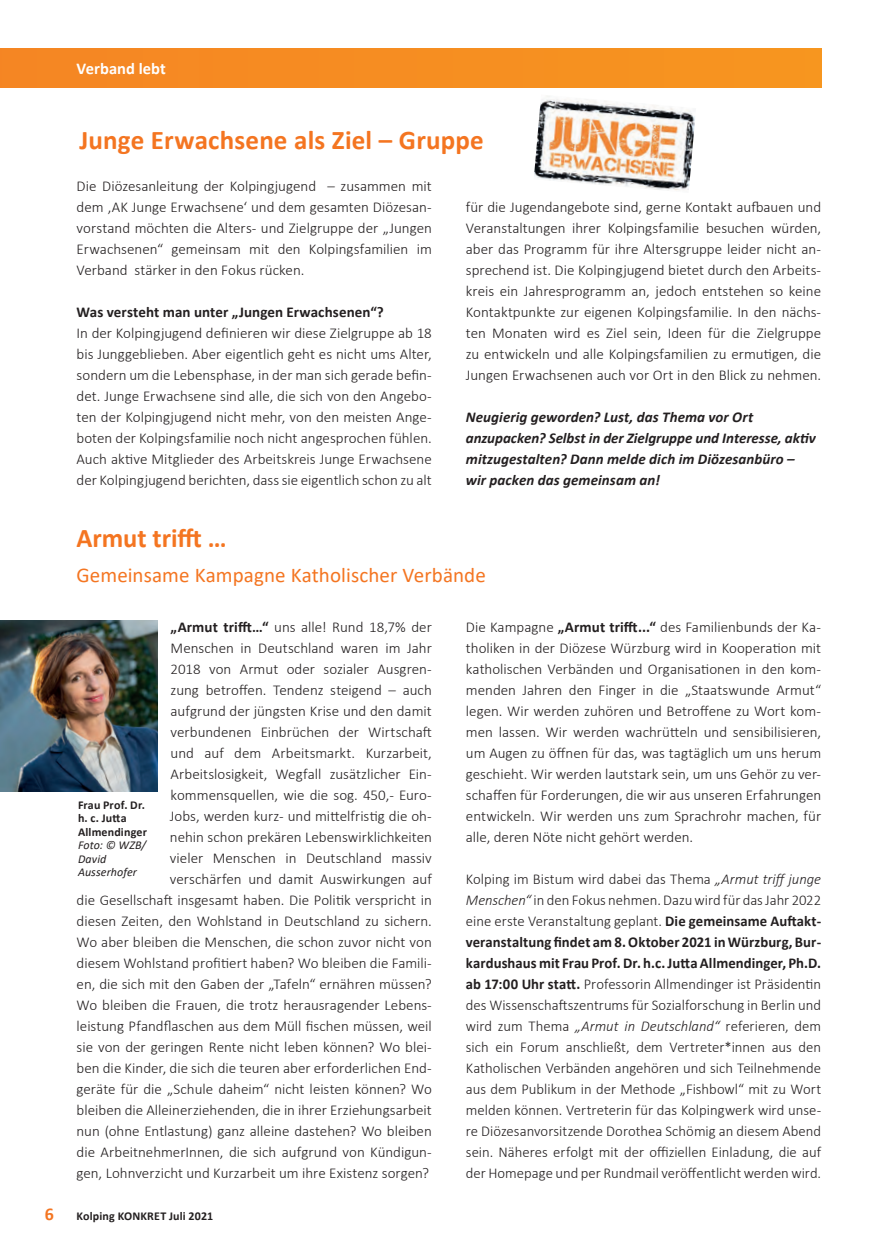
<style>
.page{position:relative;width:885px;height:1255px;background:#fff}
.page>*{position:absolute;margin:0;border:0;box-sizing:border-box;transform-origin:0 0}
.t1{font:700 27px "Calibri";letter-spacing:.005em;color:#f47521}
.t2{font:21px "Calibri";letter-spacing:.005em;color:#f47521}
.t3{font:700 18px "Calibri";color:#f47521}
.t4{font:700 16.5px "Calibri";color:#fff}
.t5{font:300 15px/21px "Calibri";color:#231f20;text-align:justify}
.t6{font:italic 700 15px/21px "Calibri";letter-spacing:.005em;color:#231f20}
.t7{font:700 15px "Calibri";letter-spacing:.005em;color:#231f20}
.t8{font:700 12px/13.5px "Calibri";letter-spacing:.015em;color:#231f20}
.t9{font:italic 12px/13.5px "Calibri";letter-spacing:.005em;color:#231f20}
.s1{font-weight:700}
.s2{font-style:italic}
</style>
<div class="page">
<img style="left:0;top:620px;width:158px;height:171px">
<div style="left:0;top:48px;width:821px;height:39px;background:#f68d22"></div>
<img style="left:534px;top:96px;width:161px;height:94px">
<p class="t4" style="left:77px;top:57px;width:91px">Verband lebt</p>
<h1 class="t1" style="left:79px;top:120px;width:406px">Junge Erwachsene als Ziel – Gruppe</h1>
<p class="t5" style="left:77px;top:175px;width:357px">Die Diözesanleitung der Kolpingjugend – zusammen mit dem ‚AK Junge Erwachsene‘ und dem gesamten Diözesan&shy;vorstand möchten die Alters- und Zielgruppe der „Jungen Erwachsenen“ gemeinsam mit den Kolpingsfamilien im Verband stärker in den Fokus rücken.</p>
<p class="t7" style="left:77px;top:301px;width:309px">Was versteht man unter „Jungen Erwachsenen“?</p>
<p class="t5" style="left:77px;top:322px;width:357px">In der Kolpingjugend definieren wir diese Zielgruppe ab 18 bis Junggeblieben. Aber eigentlich geht es nicht ums Alter, sondern um die Lebensphase, in der man sich gerade befin&shy;det. Junge Erwachsene sind alle, die sich von den Angebo&shy;ten der Kolpingjugend nicht mehr, von den meisten Ange&shy;boten der Kolpingsfamilie noch nicht angesprochen fühlen.<br>Auch aktive Mitglieder des Arbeitskreis Junge Erwachsene der Kolpingjugend berichten, dass sie eigentlich schon zu alt</p>
<p class="t5" style="left:466px;top:196px;width:357px">für die Jugendangebote sind, gerne Kontakt aufbauen und Veranstaltungen ihrer Kolpingsfamilie besuchen würden, aber das Programm für ihre Altersgruppe leider nicht an&shy;sprechend ist. Die Kolpingjugend bietet durch den Arbeits&shy;kreis ein Jahresprogramm an, jedoch entstehen so keine Kontaktpunkte zur eigenen Kolpingsfamilie. In den nächs&shy;ten Monaten wird es Ziel sein, Ideen für die Zielgruppe zu entwickeln und alle Kolpingsfamilien zu ermutigen, die Jungen Erwachsenen auch vor Ort in den Blick zu nehmen.</p>
<p class="t6" style="left:466px;top:406px;width:351px">Neugierig geworden? Lust, das Thema vor Ort anzupacken? Selbst in der Zielgruppe und Interesse, aktiv mitzugestalten? Dann melde dich im Diözesanbüro – wir packen das gemeinsam an!</p>
<h1 class="t1" style="left:77px;top:519px;width:152px">Armut trifft …</h1>
<h2 class="t2" style="left:77px;top:561px;width:411px">Gemeinsame Kampagne Katholischer Verbände</h2>
<p class="t5" style="left:77px;top:616px;width:357px;text-align:right"><span class="s1">„Armut trifft…“</span> uns alle! Rund 18,7% der<br>Menschen in Deutschland waren im Jahr<br>2018 von Armut oder sozialer Ausgren-<br>zung betroffen. Tendenz steigend – auch<br>aufgrund der jüngsten Krise und den damit<br>verbundenen Einbrüchen der Wirtschaft<br>und auf dem Arbeitsmarkt. Kurzarbeit, Arbeitslosigkeit, Wegfall zusätzlicher Ein&shy;kommensquellen, wie die sog. 450,- Euro-<br>Jobs, werden kurz- und mittelfristig die oh-<br>nehin schon prekären Lebenswirklichkeiten<br>vieler Menschen in Deutschland massiv<br>verschärfen und damit Auswirkungen auf<br>die Gesellschaft insgesamt haben. Die Politik verspricht in diesen Zeiten, den Wohlstand in Deutschland zu sichern.<br>Wo aber bleiben die Menschen, die schon zuvor nicht von diesem Wohlstand profitiert haben? Wo bleiben die Famili&shy;en, die sich mit den Gaben der „Tafeln“ ernähren müssen?<br>Wo bleiben die Frauen, die trotz herausragender Lebens&shy;leistung Pfandflaschen aus dem Müll fischen müssen, weil sie von der geringen Rente nicht leben können? Wo blei&shy;ben die Kinder, die sich die teuren aber erforderlichen End&shy;geräte für die „Schule daheim“ nicht leisten können? Wo bleiben die Alleinerziehenden, die in ihrer Erziehungsarbeit nun (ohne Entlastung) ganz alleine dastehen? Wo bleiben die ArbeitnehmerInnen, die sich aufgrund von Kündigun&shy;gen, Lohnverzicht und Kurzarbeit um ihre Existenz sorgen?</p>
<p class="t5" style="left:466px;top:616px;width:357px">Die Kampagne <span class="s1">„Armut trifft...“</span> des Familienbunds der Ka&shy;tholiken in der Diözese Würzburg wird in Kooperation mit katholischen Verbänden und Organisationen in den kom&shy;menden Jahren den Finger in die „Staatswunde Armut“ legen. Wir werden zuhören und Betroffene zu Wort kom&shy;men lassen. Wir werden wachrütteln und sensibilisieren, um Augen zu öffnen für das, was tagtäglich um uns herum geschieht. Wir werden lautstark sein, um uns Gehör zu ver&shy;schaffen für Forderungen, die wir aus unseren Erfahrungen entwickeln. Wir werden uns zum Sprachrohr machen, für alle, deren Nöte nicht gehört werden.</p>
<p class="t8" style="left:78px;top:797px;width:70px">Frau Prof. Dr. h. c. Jutta<br>Allmendinger</p>
<p class="t9" style="left:78px;top:838px;width:70px">Foto: © WZB/<br>David<br>Ausserhofer</p>
<p class="t5" style="left:466px;top:868px;width:357px">Kolping im Bistum wird dabei das Thema <span class="s2">„Armut triff junge Menschen“</span> in den Fokus nehmen. Dazu wird für das Jahr 2022 eine erste Veranstaltung geplant. <span class="s1">Die gemeinsame Auftakt&shy;veranstaltung findet am 8. Oktober 2021 in Würzburg, Bur&shy;kardushaus mit Frau Prof. Dr. h.c. Jutta Allmendinger, Ph.D. ab 17:00 Uhr statt.</span> Professorin Allmendinger ist Präsidentin des Wissenschaftszentrums für Sozialforschung in Berlin und wird zum Thema <span class="s2">„Armut in Deutschland“</span> referieren, dem sich ein Forum anschließt, dem Vertreter*innen aus den Katholischen Verbänden angehören und sich Teilnehmende aus dem Publikum in der Methode „Fishbowl“ mit zu Wort melden können. Vertreterin für das Kolpingwerk wird unse&shy;re Diözesanvorsitzende Dorothea Schömig an diesem Abend sein. Näheres erfolgt mit der offiziellen Einladung, die auf der Homepage und per Rundmail veröffentlicht werden wird.</p>
<p class="t3" style="left:45px;top:1201px;width:11px">6</p>
<p class="t8" style="left:77px;top:1208px;width:138px">Kolping KONKRET Juli 2021</p>
</div>
